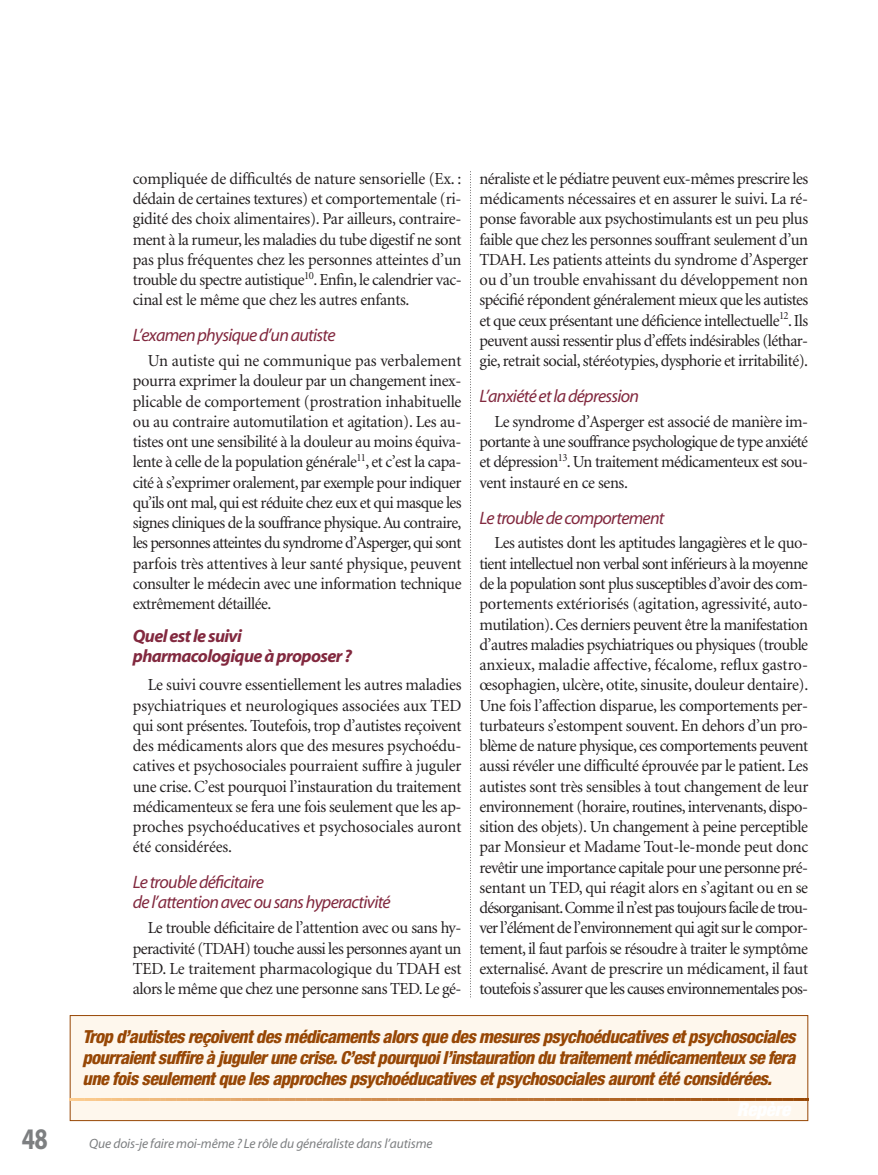
<style>
.page{position:relative;width:878px;height:1175px;background:#fff}
.page>*{position:absolute;margin:0;border:0;box-sizing:border-box;transform-origin:0 0}
.t1{font:700 30px "Myriad";color:#7d7f81;scale:.8 1}
.t2{font:italic 800 condensed 18px/21px "Helvetica Neue";color:#974705;text-align:justify}
.t3{font:italic 18px/19.5px "Myriad";letter-spacing:-.04em;color:#82293f}
.t4{font:italic 700 18px/20.2px "Myriad";letter-spacing:-.035em;color:#82293f}
.t5{font:16.8px/20.2px "Minion";letter-spacing:-.03em;color:#231f20;text-align:justify}
.t6{font:italic 13.5px "Myriad";letter-spacing:-.01em;color:#7d7f81}
</style>
<div class="page">
<svg style="left:470px;top:172px;width:1px;height:826px"></svg>
<div style="left:70px;top:1015px;width:737px;height:105px;background:#fef7ed"></div>
<div style="left:70px;top:1015px;width:738px;height:105px;border:1px solid #974705"></div>
<svg style="left:70px;top:1098px;width:23px;height:22px"></svg>
<hr style="left:97px;top:1098px;width:2px;height:22px;background:#f9c78a">
<svg style="left:103px;top:1098px;width:109px;height:22px"></svg>
<hr style="left:216px;top:1098px;width:2px;height:22px;background:#e6ae71">
<svg style="left:222px;top:1098px;width:109px;height:22px"></svg>
<hr style="left:335px;top:1098px;width:2px;height:22px;background:#d59559">
<svg style="left:341px;top:1098px;width:17px;height:22px"></svg>
<hr style="left:362px;top:1098px;width:2px;height:22px;background:#d18f53">
<svg style="left:368px;top:1098px;width:82px;height:22px"></svg>
<hr style="left:454px;top:1098px;width:2px;height:22px;background:#c57f42">
<svg style="left:460px;top:1098px;width:17px;height:22px"></svg>
<hr style="left:481px;top:1098px;width:2px;height:22px;background:#c27a3d">
<svg style="left:487px;top:1098px;width:82px;height:22px"></svg>
<hr style="left:573px;top:1098px;width:2px;height:22px;background:#b46b2c">
<svg style="left:579px;top:1098px;width:17px;height:22px"></svg>
<hr style="left:600px;top:1098px;width:2px;height:22px;background:#b16728">
<svg style="left:606px;top:1098px;width:82px;height:22px"></svg>
<hr style="left:692px;top:1098px;width:2px;height:22px;background:#a55818">
<svg style="left:698px;top:1098px;width:17px;height:22px"></svg>
<hr style="left:719px;top:1098px;width:2px;height:22px;background:#a25414">
<svg style="left:725px;top:1098px;width:82px;height:22px"></svg>
<h1 class="t1" style="left:22px;top:1123px;width:34px">48</h1>
<p class="t5" style="left:133px;top:169px;width:330px">compliquée de difficultés de nature sensorielle (Ex. : dédain de certaines textures) et comportementale (ri&shy;gidité des choix alimentaires). Par ailleurs, contraire&shy;ment à la rumeur, les maladies du tube digestif ne sont pas plus fréquentes chez les personnes atteintes d’un trouble du spectre autistique<sup>10</sup>. Enfin, le calendrier vac&shy;cinal est le même que chez les autres enfants.</p>
<p class="t3" style="left:133px;top:326px;width:204px">L’examen physique d’un autiste</p>
<p class="t5" style="left:133px;top:351px;width:330px;text-indent:15px">Un autiste qui ne communique pas verbalement pourra exprimer la douleur par un changement inex&shy;plicable de comportement (prostration inhabituelle ou au contraire automutilation et agitation). Les au&shy;tistes ont une sensibilité à la douleur au moins équiva&shy;lente à celle de la population générale<sup>11</sup>, et c’est la capa&shy;cité à s’exprimer oralement, par exemple pour indiquer qu’ils ont mal,qui est réduite chez eux et qui masque les signes cliniques de la souffrance physique.Au contraire, les personnes atteintes du syndrome d’Asperger,qui sont parfois très attentives à leur santé physique, peuvent consulter le médecin avec une information technique extrêmement détaillée.</p>
<p class="t4" style="left:133px;top:626px;width:221px">Quel est le suivi pharmacologique à proposer ?</p>
<p class="t5" style="left:133px;top:675px;width:330px;text-indent:15px">Le suivi couvre essentiellement les autres maladies psychiatriques et neurologiques associées aux TED qui sont présentes. Toutefois, trop d’autistes reçoivent des médicaments alors que des mesures psychoédu&shy;catives et psychosociales pourraient suffire à juguler une crise. C’est pourquoi l’instauration du traitement médicamenteux se fera une fois seulement que les ap&shy;proches psychoéducatives et psychosociales auront été considérées.</p>
<p class="t3" style="left:133px;top:873px;width:259px">Le trouble déficitaire<br>de l’attention avec ou sans hyperactivité</p>
<p class="t5" style="left:133px;top:918px;width:330px;text-indent:15px">Le trouble déficitaire de l’attention avec ou sans hy&shy;peractivité (TDAH) touche aussi les personnes ayant un TED. Le traitement pharmacologique du TDAH est alors le même que chez une personne sans TED. Le gé-</p>
<p class="t5" style="left:479px;top:169px;width:330px">néraliste et le pédiatre peuvent eux-mêmes prescrire les médicaments nécessaires et en assurer le suivi. La ré&shy;ponse favorable aux psychostimulants est un peu plus faible que chez les personnes souffrant seulement d’un TDAH. Les patients atteints du syndrome d’Asperger ou d’un trouble envahissant du développement non spécifié répondent généralement mieux que les autistes et que ceux présentant une déficience intellectuelle<sup>12</sup>. Ils peuvent aussi ressentir plus d’effets indésirables (léthar&shy;gie, retrait social, stéréotypies, dysphorie et irritabilité).</p>
<p class="t3" style="left:479px;top:387px;width:161px">L’anxiété et la dépression</p>
<p class="t5" style="left:479px;top:412px;width:330px;text-indent:15px">Le syndrome d’Asperger est associé de manière im&shy;portante à une souffrance psychologique de type anxiété et dépression<sup>13</sup>. Un traitement médicamenteux est sou&shy;vent instauré en ce sens.</p>
<p class="t3" style="left:479px;top:509px;width:186px">Le trouble de comportement</p>
<p class="t5" style="left:479px;top:533px;width:330px;text-indent:15px">Les autistes dont les aptitudes langagières et le quo&shy;tient intellectuel non verbal sont inférieurs à la moyenne de la population sont plus susceptibles d’avoir des com&shy;portements extériorisés (agitation, agressivité, auto&shy;mutilation). Ces derniers peuvent être la manifestation d’autres maladies psychiatriques ou physiques (trouble anxieux, maladie affective, fécalome, reflux gastro&shy;œsophagien, ulcère, otite, sinusite, douleur dentaire).<br>Une fois l’affection disparue, les comportements per&shy;turbateurs s’estompent souvent. En dehors d’un pro&shy;blème de nature physique, ces comportements peuvent aussi révéler une difficulté éprouvée par le patient. Les autistes sont très sensibles à tout changement de leur environnement (horaire, routines, intervenants, dispo&shy;sition des objets). Un changement à peine perceptible par Monsieur et Madame Tout-le-monde peut donc revêtir une importance capitale pour une personne pré&shy;sentant un TED, qui réagit alors en s’agitant ou en se désorganisant.Comme il n’est pas toujours facile de trou&shy;ver l’élément de l’environnement qui agit sur le compor&shy;tement, il faut parfois se résoudre à traiter le symptôme externalisé. Avant de prescrire un médicament, il faut toutefois s’assurer que les causes environnementales pos-</p>
<p class="t2" style="left:82px;top:1026px;width:719px">Tropd’autistesreçoiventdesmédicamentsalorsquedesmesurespsychoéducativesetpsychosociales pourraientsuffireàjugulerunecrise. C’estpourquoil’instaurationdutraitementmédicamenteuxsefera unefoisseulementquelesapprochespsychoéducativesetpsychosocialesaurontétéconsidérées.</p>
<p class="t6" style="left:89px;top:1137px;width:345px">Que dois-je faire moi-même ? Le rôle du généraliste dans l’autisme</p>
</div>
